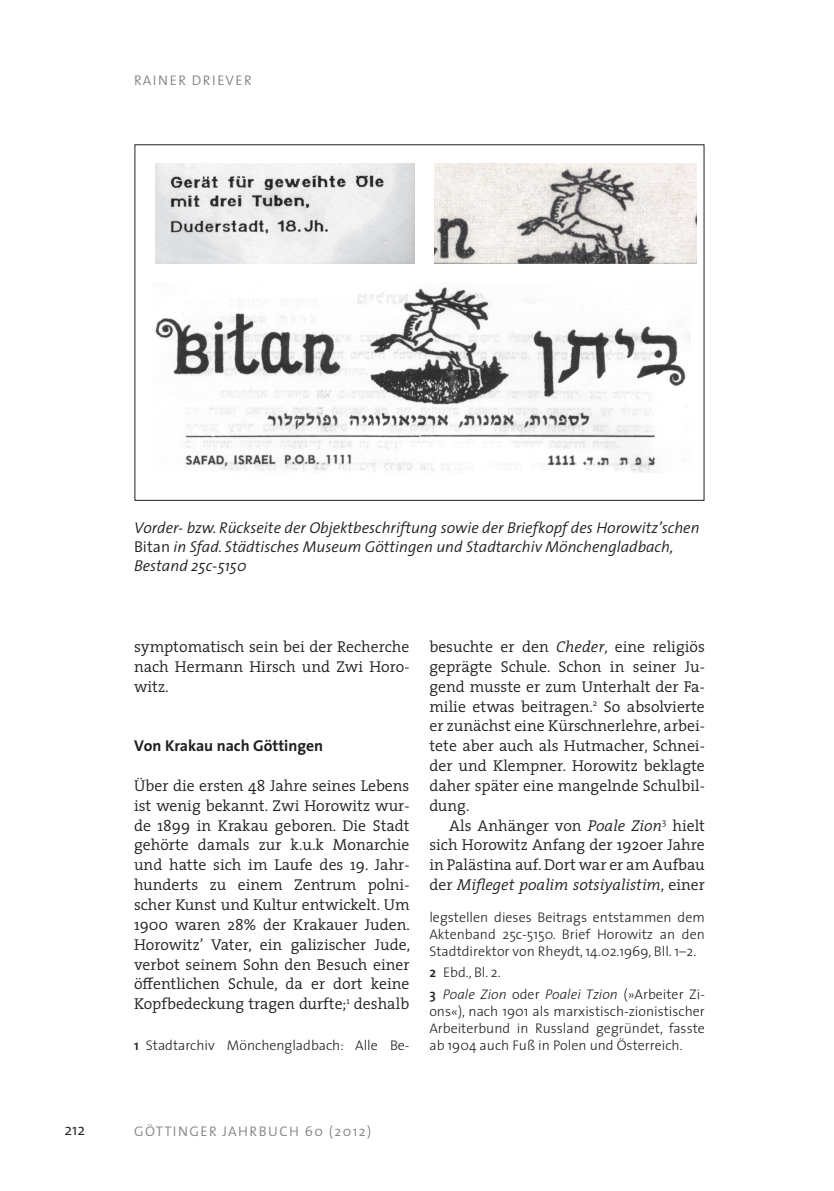
<style>
.page{position:relative;width:834px;height:1191px;background:#fff}
.page>*{position:absolute;margin:0;border:0;box-sizing:border-box;transform-origin:0 0}
.t1{font:300 15.75px/19.8px "The Serif";color:#231f20;text-align:justify}
.t2{font:italic 300 15.75px/18.9px "The Sans";color:#231f20}
.t3{font:700 15.75px "The Sans";color:#231f20}
.t4{font:300 15.75px "The Sans";color:#231f20}
.t5{font:300 14px/16.8px "The Sans";color:#231f20;text-align:justify}
.t6{font:300 14px "The Sans";letter-spacing:.1em;color:#808285}
.s1{font-style:normal}
.s2{font-weight:600}
.s3{font-style:italic}
</style>
<div class="page">
<img style="left:155px;top:164px;width:259px;height:99px">
<img style="left:434px;top:164px;width:262px;height:100px">
<img style="left:155px;top:287px;width:535px;height:185px">
<p class="t6" style="left:134px;top:69px;width:119px">RAINER DRIEVER</p>
<p class="t2" style="left:134px;top:517px;width:567px">Vorder- bzw. Rückseite der Objektbeschriftung sowie der Briefkopf des Horowitz’schen<br><span class="s1">Bitan</span> in Sfad. Städtisches Museum Göttingen und Stadtarchiv Mönchengladbach,<br>Bestand 25c-5150</p>
<p class="t1" style="left:134px;top:636px;width:277px">symptomatisch sein bei der Recherche nach Hermann Hirsch und Zwi Horo&shy;witz.</p>
<p class="t3" style="left:134px;top:732px;width:191px">Von Krakau nach Göttingen</p>
<p class="t1" style="left:134px;top:775px;width:277px">Über die ersten 48 Jahre seines Lebens ist wenig bekannt. Zwi Horowitz wur&shy;de 1899 in Krakau geboren. Die Stadt gehörte damals zur k.u.k Monarchie und hatte sich im Laufe des 19. Jahr&shy;hunderts zu einem Zentrum polni&shy;scher Kunst und Kultur entwickelt. Um 1900 waren 28% der Krakauer Juden.<br>Horowitz’ Vater, ein galizischer Jude, verbot seinem Sohn den Besuch einer öffentlichen Schule, da er dort keine Kopfbedeckung tragen durfte;<sup>1</sup> deshalb</p>
<p class="t5" style="left:134px;top:1036px;width:277px"><span class="s2">1</span> Stadtarchiv Mönchengladbach: Alle Be-</p>
<p class="t1" style="left:429px;top:636px;width:277px">besuchte er den <span class="s3">Cheder</span>, eine religiös geprägte Schule. Schon in seiner Ju&shy;gend musste er zum Unterhalt der Fa&shy;milie etwas beitragen.<sup>2</sup> So absolvierte er zunächst eine Kürschnerlehre, arbei&shy;tete aber auch als Hutmacher, Schnei&shy;der und Klempner. Horowitz beklagte daher später eine mangelnde Schulbil&shy;dung.</p>
<p class="t1" style="left:429px;top:815px;width:277px;text-indent:20px">Als Anhänger von <span class="s3">Poale Zion</span><sup>3</sup> hielt sich Horowitz Anfang der 1920er Jahre in Palästina auf. Dort war er am Aufbau der <span class="s3">Mifleget poalim sotsiyalistim</span>, einer</p>
<p class="t5" style="left:429px;top:908px;width:277px">legstellen dieses Beitrags entstammen dem Aktenband 25c-5150. Brief Horowitz an den Stadtdirektor von Rheydt, 14.02.1969, Bll. 1–2.</p>
<p class="t5" style="left:429px;top:961px;width:277px;line-height:21.7px"><span class="s2">2</span> Ebd., Bl. 2.<br><span class="s2">3</span> <span class="s3">Poale Zion</span> oder <span class="s3">Poalei Tzion</span> (»Arbeiter Zi-</p>
<p class="t5" style="left:429px;top:1002px;width:277px">ons«), nach 1901 als marxistisch-zionistischer Arbeiterbund in Russland gegründet, fasste ab 1904 auch Fuß in Polen und Österreich.</p>
<p class="t4" style="left:64px;top:1117px;width:22px">212</p>
<p class="t6" style="left:134px;top:1120px;width:239px">GÖTTINGER JAHRBUCH 60 (2012)</p>
</div>
